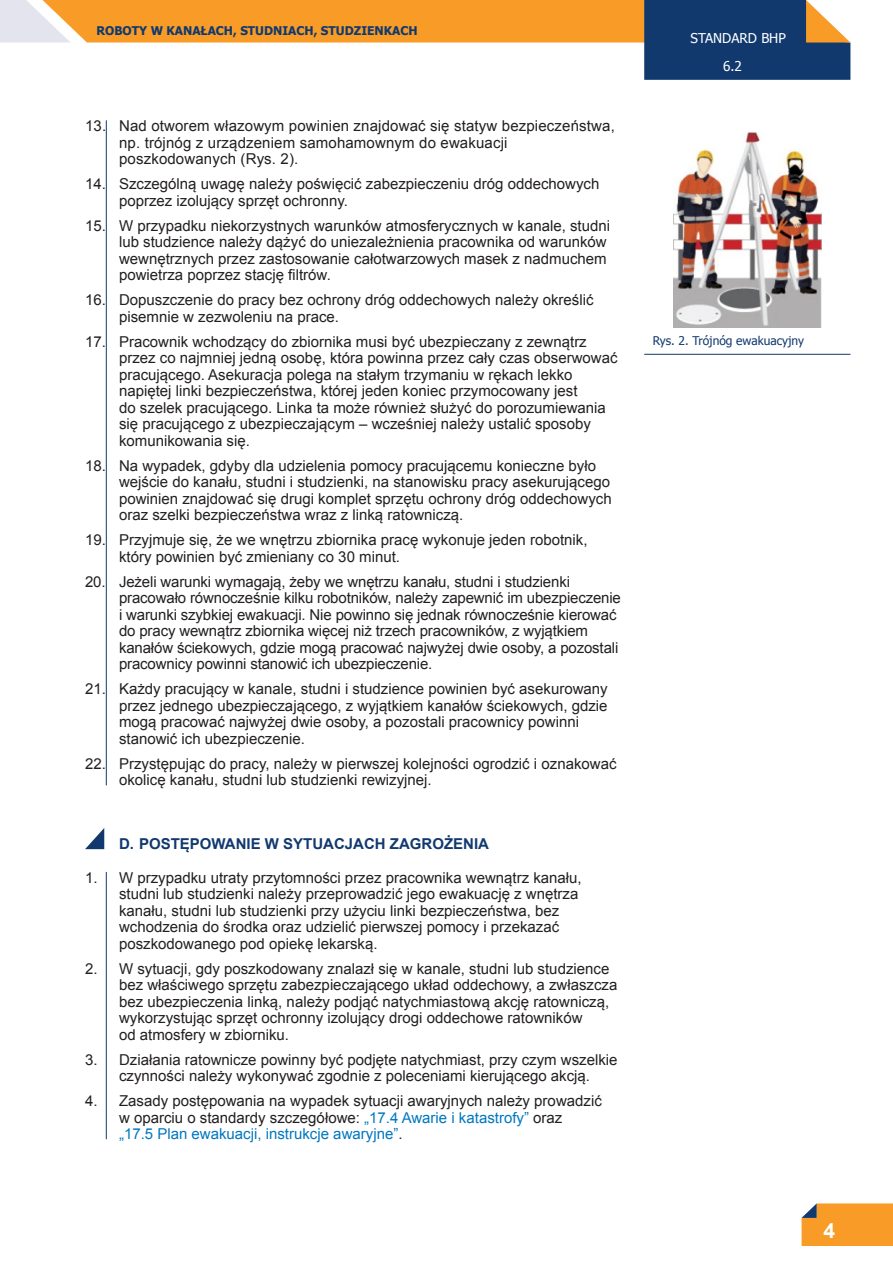
<style>
.page{position:relative;width:893px;height:1263px;background:#fff}
.page>*{position:absolute;margin:0;border:0;box-sizing:border-box;transform-origin:0 0}
.tekst{font:700 21px "Arial";color:#fff}
.Tekst_numerowany{font:15px/16.5px "Arial";color:#231f20}
.Tytulik{font:700 15px "Arial";color:#11396e}
.t1{font:13.5px "Tahoma";color:#fff}
.t2{font:700 12px "Tahoma";color:#11396e}
.podpis_zdjęcia{font:12px "Tahoma";color:#11396e}
.s1{color:#0077c0}
</style>
<div class="page">
<svg style="left:801px;top:1203px;width:92px;height:43px;background:#f19d32"></svg>
<svg style="left:0;top:0;width:850px;height:80px"></svg>
<hr style="left:106px;top:120px;width:1px;height:665px;background:#11396e">
<hr style="left:106px;top:872px;width:1px;height:267px;background:#11396e">
<svg style="left:85px;top:828px;width:19px;height:21px"></svg>
<img style="left:673px;top:132px;width:148px;height:196px">
<hr style="left:644px;top:354px;width:206px;height:1px;background:#11396e">
<p class="t2" style="left:96px;top:23px;width:323px">ROBOTY W KANAŁACH, STUDNIACH, STUDZIENKACH</p>
<p class="Tekst_numerowany" style="left:119px;top:118px;width:497px;text-indent:-34px">13. Nad otworem włazowym powinien znajdować się statyw bezpieczeństwa, np. trójnóg z urządzeniem samohamownym do ewakuacji poszkodowanych (Rys. 2).</p>
<p class="Tekst_numerowany" style="left:119px;top:176px;width:482px;text-indent:-34px">14. Szczególną uwagę należy poświęcić zabezpieczeniu dróg oddechowych poprzez izolujący sprzęt ochronny.</p>
<p class="Tekst_numerowany" style="left:119px;top:217px;width:493px;text-indent:-34px">15. W przypadku niekorzystnych warunków atmosferycznych w kanale, studni lub studzience należy dążyć do uniezależnienia pracownika od warunków wewnętrznych przez zastosowanie całotwarzowych masek z nadmuchem powietrza poprzez stację filtrów.</p>
<p class="Tekst_numerowany" style="left:119px;top:292px;width:476px;text-indent:-34px">16. Dopuszczenie do pracy bez ochrony dróg oddechowych należy określić pisemnie w zezwoleniu na prace.</p>
<p class="Tekst_numerowany" style="left:119px;top:333px;width:500px;text-indent:-34px">17. Pracownik wchodzący do zbiornika musi być ubezpieczany z zewnątrz przez co najmniej jedną osobę, która powinna przez cały czas obserwować pracującego. Asekuracja polega na stałym trzymaniu w rękach lekko napiętej linki bezpieczeństwa, której jeden koniec przymocowany jest<br>do szelek pracującego. Linka ta może również służyć do porozumiewania się pracującego z ubezpieczającym – wcześniej należy ustalić sposoby komunikowania się.</p>
<p class="Tekst_numerowany" style="left:119px;top:457px;width:494px;text-indent:-34px">18. Na wypadek, gdyby dla udzielenia pomocy pracującemu konieczne było wejście do kanału, studni i studzienki, na stanowisku pracy asekurującego powinien znajdować się drugi komplet sprzętu ochrony dróg oddechowych oraz szelki bezpieczeństwa wraz z linką ratowniczą.</p>
<p class="Tekst_numerowany" style="left:119px;top:532px;width:470px;text-indent:-34px">19. Przyjmuje się, że we wnętrzu zbiornika pracę wykonuje jeden robotnik, który powinien być zmieniany co 30 minut.</p>
<p class="Tekst_numerowany" style="left:119px;top:573px;width:503px;text-indent:-34px">20. Jeżeli warunki wymagają, żeby we wnętrzu kanału, studni i studzienki pracowało równocześnie kilku robotników, należy zapewnić im ubezpieczenie i warunki szybkiej ewakuacji. Nie powinno się jednak równocześnie kierować do pracy wewnątrz zbiornika więcej niż trzech pracowników, z wyjątkiem kanałów ściekowych, gdzie mogą pracować najwyżej dwie osoby, a pozostali pracownicy powinni stanowić ich ubezpieczenie.</p>
<p class="Tekst_numerowany" style="left:119px;top:681px;width:490px;text-indent:-34px">21. Każdy pracujący w kanale, studni i studzience powinien być asekurowany przez jednego ubezpieczającego, z wyjątkiem kanałów ściekowych, gdzie mogą pracować najwyżej dwie osoby, a pozostali pracownicy powinni stanowić ich ubezpieczenie.</p>
<p class="Tekst_numerowany" style="left:119px;top:755px;width:499px;text-indent:-34px">22. Przystępując do pracy, należy w pierwszej kolejności ogrodzić i oznakować okolicę kanału, studni lub studzienki rewizyjnej.</p>
<p class="Tytulik" style="left:119px;top:834px;width:371px">D. POSTĘPOWANIE W SYTUACJACH ZAGROŻENIA</p>
<p class="Tekst_numerowany" style="left:119px;top:869px;width:464px;text-indent:-34px">1. W przypadku utraty przytomności przez pracownika wewnątrz kanału, studni lub studzienki należy przeprowadzić jego ewakuację z wnętrza kanału, studni lub studzienki przy użyciu linki bezpieczeństwa, bez wchodzenia do środka oraz udzielić pierwszej pomocy i przekazać poszkodowanego pod opiekę lekarską.</p>
<p class="Tekst_numerowany" style="left:119px;top:960px;width:500px;text-indent:-34px">2. W sytuacji, gdy poszkodowany znalazł się w kanale, studni lub studzience bez właściwego sprzętu zabezpieczającego układ oddechowy, a zwłaszcza bez ubezpieczenia linką, należy podjąć natychmiastową akcję ratowniczą, wykorzystując sprzęt ochronny izolujący drogi oddechowe ratowników<br>od atmosfery w zbiorniku.</p>
<p class="Tekst_numerowany" style="left:85px;top:1051px;width:534px;text-align:center">3. Działania ratownicze powinny być podjęte natychmiast, przy czym wszelkie czynności należy wykonywać zgodnie z poleceniami kierującego akcją.</p>
<p class="Tekst_numerowany" style="left:119px;top:1093px;width:484px;text-indent:-34px">4. Zasady postępowania na wypadek sytuacji awaryjnych należy prowadzić w oparciu o standardy szczegółowe: <span class="s1">„17.4 Awarie i katastrofy”</span> oraz<br><span class="s1">„17.5 Plan ewakuacji, instrukcje awaryjne”</span>.</p>
<p class="t1" style="left:691px;top:29px;width:97px">STANDARD BHP</p>
<p class="t1" style="left:723px;top:57px;width:20px">6.2</p>
<p class="podpis_zdjęcia" style="left:653px;top:333px;width:153px">Rys. 2. Trójnóg ewakuacyjny</p>
<p class="tekst" style="left:823px;top:1217px;width:13px">4</p>
</div>
